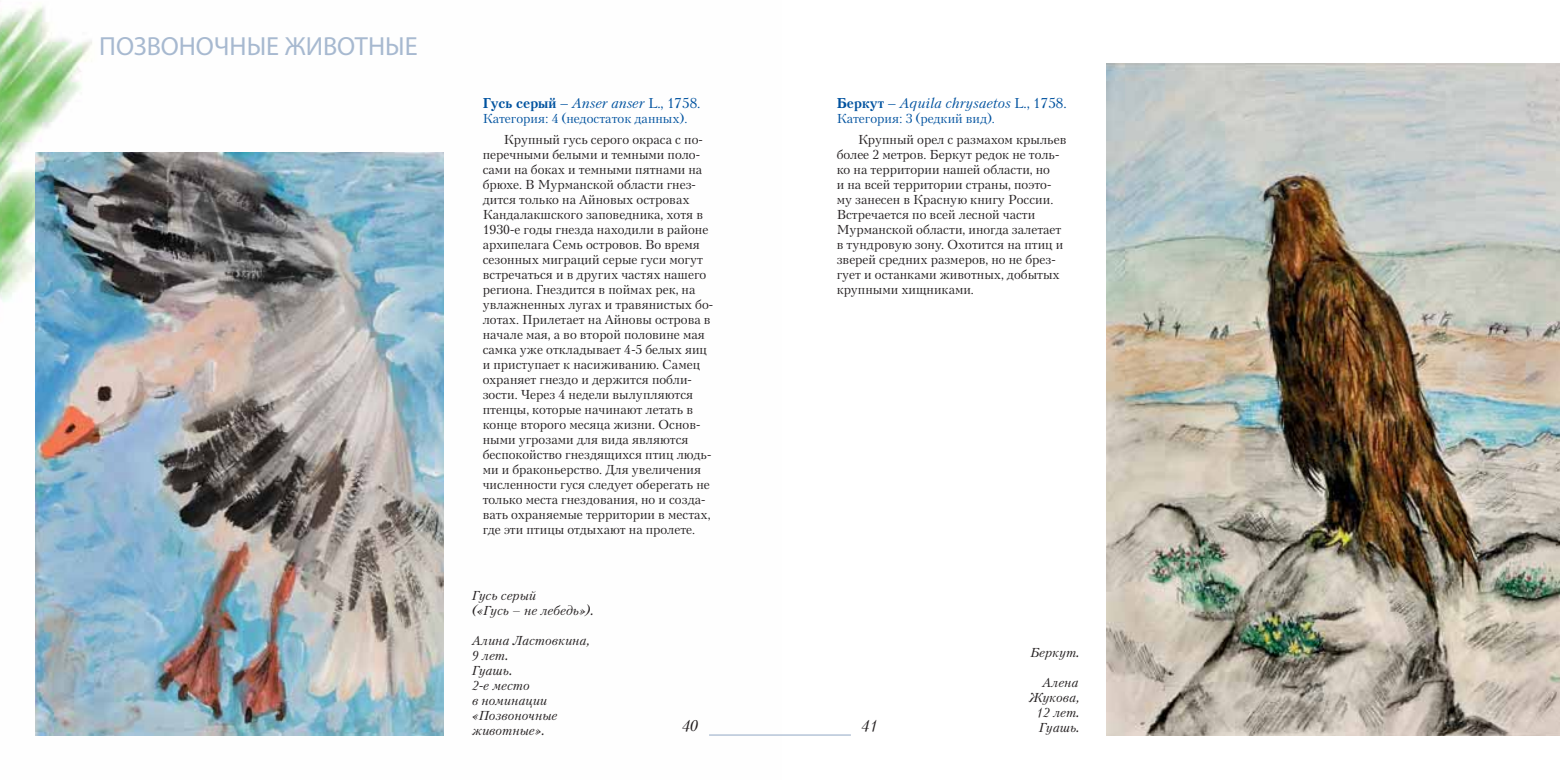
<style>
.page{position:relative;width:1560px;height:780px;background:#fff}
.page>*{position:absolute;margin:0;border:0;box-sizing:border-box;transform-origin:0 0}
.t1{font:26.25px "Myriad Pro";color:#a7b9d0}
.t2{font:italic 15px "Kudryashev";color:#231f20}
.t3{font:italic 13.75px "Kudryashev";color:#00529f}
.t4{font:700 13.75px "Kudryashev";color:#00529f}
.t5{font:12.5px/15px "Kudryashev";color:#231f20}
.t6{font:italic 12.5px/15px "Kudryashev";color:#231f20}
.t7{font:12.5px "Kudryashev";color:#00529f}
.s1{font-weight:400;font-style:italic}
.s2{font-weight:400}
.s3{font-style:italic}
.s4{font-weight:700;font-style:normal}
.s5{font-style:normal}
</style>
<div class="page">
<img style="left:0;top:6px;width:781px;height:730px">
<hr style="left:709px;top:734px;width:141px;height:1px;background:#a7b9d0">
<img style="left:35px;top:152px;width:408px;height:583px">
<img style="left:1106px;top:63px;width:453px;height:672px">
<h1 class="t1" style="left:99px;top:31px;width:320px">ПОЗВОНОЧНЫЕ ЖИВОТНЫЕ</h1>
<p class="t4" style="left:482px;top:94px;width:219px">Гусь серый – <span class="s1">Anser anser</span> <span class="s2">L., 1758.</span></p>
<p class="t7" style="left:482px;top:112px;width:206px">Категория: 4 (недостаток данных).</p>
<p class="t5" style="left:482px;top:133px;width:232px;text-indent:21px">Крупный гусь серого окраса с по&shy;перечными белыми и темными поло&shy;сами на боках и темными пятнами на брюхе. В Мурманской области гнез&shy;дится только на Айновых островах Кандалакшского заповедника, хотя в 1930-е годы гнезда находили в районе архипелага Семь островов. Во время сезонных миграций серые гуси могут встречаться и в других частях нашего региона. Гнездится в поймах рек, на увлажненных лугах и травянистых бо&shy;лотах. Прилетает на Айновы острова в начале мая, а во второй половине мая самка уже откладывает 4<span class="s3">-</span>5 белых яиц и приступает к насиживанию. Самец охраняет гнездо и держится побли&shy;зости. Через 4 недели вылупляются птенцы, которые начинают летать в конце второго месяца жизни. Основ&shy;ными угрозами для вида являются беспокойство гнездящихся птиц людь&shy;ми и браконьерство. Для увеличения численности гуся следует оберегать не только места гнездования, но и созда&shy;вать охраняемые территории в местах, где эти птицы отдыхают на пролете.</p>
<p class="t3" style="left:836px;top:96px;width:231px"><span class="s4">Беркут –</span> Aquila chrysaetos <span class="s5">L., 1758.</span></p>
<p class="t7" style="left:836px;top:112px;width:160px">Категория: 3 (редкий вид).</p>
<p class="t5" style="left:836px;top:133px;width:231px;text-indent:21px">Крупный орел с размахом крыльев более 2 метров. Беркут редок не толь&shy;ко на территории нашей области, но<br>и на всей территории страны, поэто&shy;му занесен в Красную книгу России.<br>Встречается по всей лесной части Мурманской области, иногда залетает в тундровую зону. Охотится на птиц и зверей средних размеров, но не брез&shy;гует и останками животных, добытых крупными хищниками.</p>
<p class="t6" style="left:472px;top:588px;width:122px">Гусь серый<br>(«Гусь – не лебедь»).</p>
<p class="t6" style="left:472px;top:633px;width:119px">Алина Ластовкина,<br>9 лет.<br>Гуашь.<br>2-е место<br>в номинации «Позвоночные животные».</p>
<p class="t6" style="left:1030px;top:645px;width:50px">Беркут.</p>
<p class="t6" style="left:1028px;top:675px;width:51px;text-align:right">Алена<br>Жукова,<br>12 лет.<br>Гуашь.</p>
<p class="t2" style="left:682px;top:718px;width:18px">40</p>
<p class="t2" style="left:861px;top:718px;width:18px">41</p>
</div>
